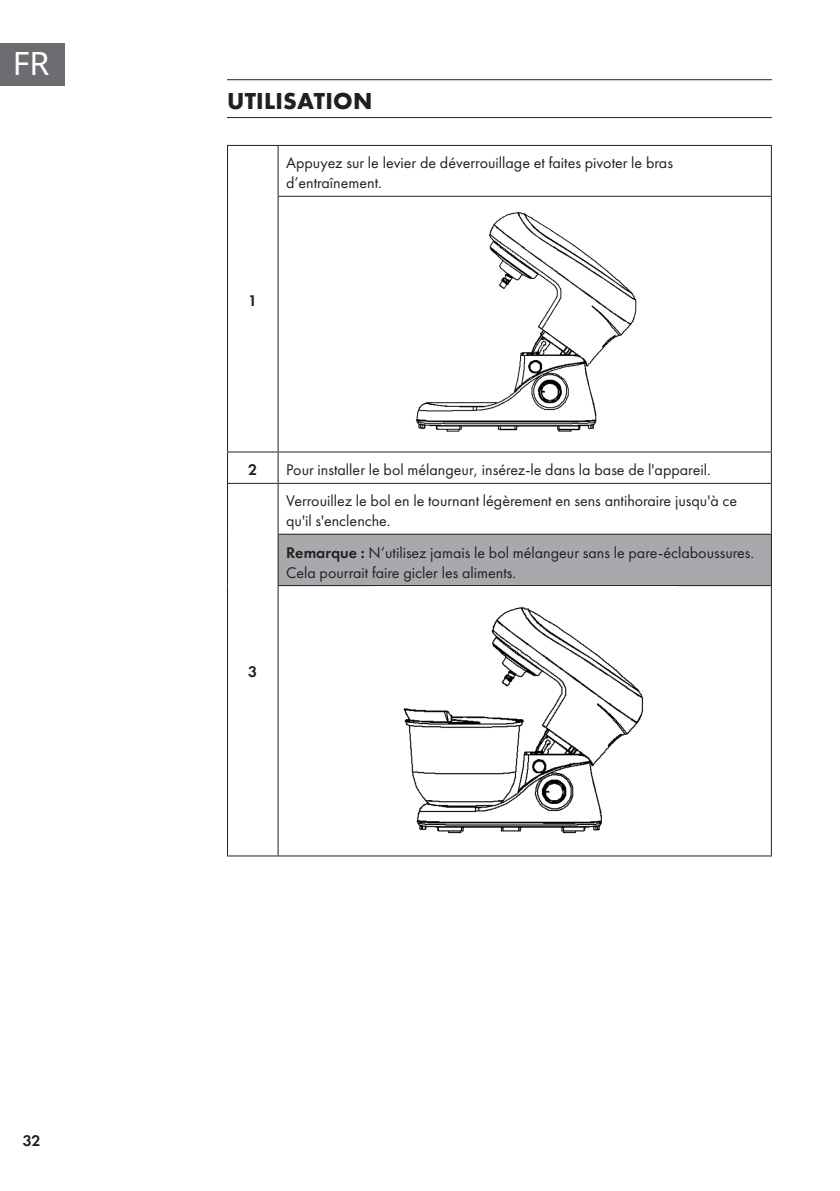
<style>
.page{position:relative;width:840px;height:1191px;background:#fff}
.page>*{position:absolute;margin:0;border:0;box-sizing:border-box;transform-origin:0 0}
.t1{font:32px "Noto Sans";color:#fff}
.Super_Headline{font:700 24px "Futura PTW08";letter-spacing:.01em;color:#231f20}
.Tabelle{font:16px/20px "Futura PTW08";color:#231f20}
.Tabelle-2{font:600 16px "Futura PTW08";color:#231f20}
.s1{font-weight:600}
</style>
<div class="page">
<div style="left:0;top:43px;width:65px;height:42px;background:#6c6d70"></div>
<hr style="left:227px;top:79px;width:544px;height:1px;background:#231f20">
<hr style="left:227px;top:117px;width:544px;height:1px;background:#231f20">
<div style="left:278px;top:534px;width:493px;height:51px;background:#a8a9ad"></div>
<hr style="left:227px;top:145px;width:51px;height:1px;background:#231f20">
<hr style="left:227px;top:146px;width:1px;height:50px;background:#231f20">
<hr style="left:278px;top:145px;width:493px;height:1px;background:#231f20">
<hr style="left:277px;top:146px;width:1px;height:50px;background:#231f20">
<hr style="left:770px;top:146px;width:1px;height:50px;background:#231f20">
<hr style="left:227px;top:196px;width:1px;height:255px;background:#231f20">
<hr style="left:277px;top:196px;width:494px;height:1px;background:#231f20">
<hr style="left:277px;top:197px;width:1px;height:254px;background:#231f20">
<hr style="left:770px;top:197px;width:1px;height:254px;background:#231f20">
<hr style="left:227px;top:451px;width:51px;height:1px;background:#231f20">
<hr style="left:227px;top:452px;width:1px;height:31px;background:#231f20">
<hr style="left:278px;top:451px;width:493px;height:1px;background:#231f20">
<hr style="left:277px;top:452px;width:1px;height:31px;background:#231f20">
<hr style="left:770px;top:452px;width:1px;height:31px;background:#231f20">
<hr style="left:227px;top:483px;width:51px;height:1px;background:#231f20">
<hr style="left:227px;top:484px;width:1px;height:50px;background:#231f20">
<hr style="left:278px;top:483px;width:493px;height:1px;background:#231f20">
<hr style="left:277px;top:484px;width:1px;height:50px;background:#231f20">
<hr style="left:770px;top:484px;width:1px;height:50px;background:#231f20">
<hr style="left:227px;top:534px;width:1px;height:51px;background:#231f20">
<hr style="left:277px;top:534px;width:494px;height:1px;background:#231f20">
<hr style="left:277px;top:535px;width:1px;height:50px;background:#231f20">
<hr style="left:770px;top:535px;width:1px;height:50px;background:#231f20">
<hr style="left:227px;top:585px;width:1px;height:270px;background:#231f20">
<hr style="left:277px;top:585px;width:494px;height:1px;background:#231f20">
<hr style="left:277px;top:586px;width:1px;height:269px;background:#231f20">
<hr style="left:770px;top:586px;width:1px;height:269px;background:#231f20">
<hr style="left:227px;top:855px;width:51px;height:1px;background:#231f20">
<hr style="left:278px;top:855px;width:493px;height:1px;background:#231f20">
<img style="left:416px;top:211px;width:221px;height:221px">
<img style="left:403px;top:606px;width:241px;height:228px">
<h1 class="t1" style="left:13px;top:42px;width:38px">FR</h1>
<p class="Super_Headline" style="left:227px;top:85px;width:147px">UTILISATION</p>
<p class="Tabelle" style="left:286px;top:153px;width:388px">Appuyez sur le levier de déverrouillage et faites pivoter le bras d’entraînement.</p>
<p class="Tabelle-2" style="left:248px;top:291px;width:11px">1</p>
<p class="Tabelle-2" style="left:248px;top:460px;width:11px">2</p>
<p class="Tabelle" style="left:286px;top:459px;width:426px">Pour installer le bol mélangeur, insérez-le dans la base de l'appareil.</p>
<p class="Tabelle" style="left:286px;top:491px;width:452px">Verrouillez le bol en le tournant légèrement en sens antihoraire jusqu'à ce qu'il s'enclenche.</p>
<p class="Tabelle" style="left:286px;top:542px;width:469px"><span class="s1">Remarque :</span> N‘utilisez jamais le bol mélangeur sans le pare-éclaboussures.<br>Cela pourrait faire gicler les aliments.</p>
<p class="Tabelle-2" style="left:248px;top:662px;width:11px">3</p>
<p class="Tabelle-2" style="left:23px;top:1130px;width:19px">32</p>
</div>
